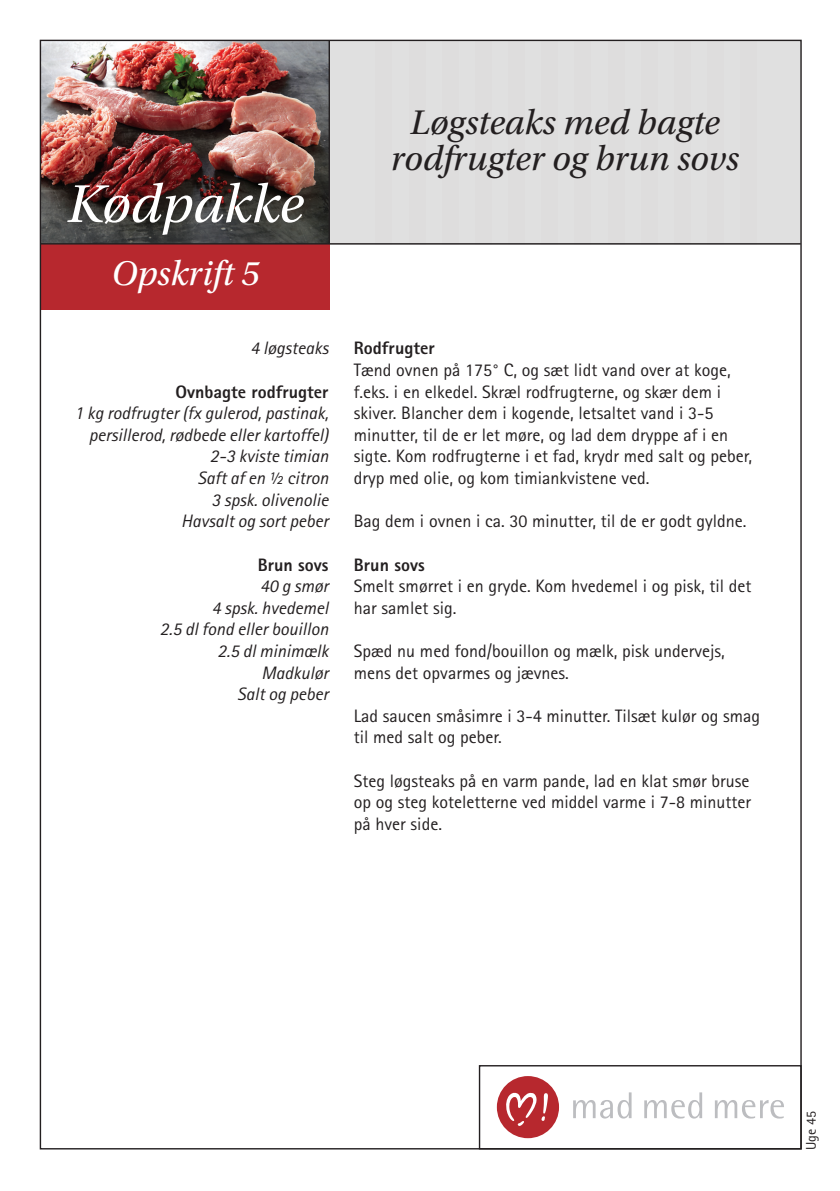
<style>
.page{position:relative;width:840px;height:1191px;background:#fff}
.page>*{position:absolute;margin:0;border:0;box-sizing:border-box;transform-origin:0 0}
.t1{font:italic 56px "Utopia Std";color:#fff}
.t2{font:italic 36px/36px "Utopia Std";color:#231f20;text-align:center}
.t3{font:italic 36px "Utopia Std";color:#fff}
.t4{font:18px/21.6px "Rotis Sans Serif Std";color:#231f20}
.t5{font:italic 18px/21.6px "Rotis Sans Serif Std";color:#231f20;text-align:right}
.t6{font:800 18px "Rotis Sans Serif Std";color:#231f20}
.t7{font:14px "Rotis Sans Serif Std";color:#231f20}
</style>
<div class="page">
<div style="left:496px;top:1076px;width:62px;height:62px;background:#b7282e;border-radius:50%"></div>
<svg style="left:573px;top:1092px;width:58px;height:26px"></svg>
<svg style="left:644px;top:1092px;width:57px;height:26px"></svg>
<svg style="left:715px;top:1100px;width:68px;height:18px"></svg>
<svg style="left:506px;top:1092px;width:41px;height:34px"></svg>
<div style="left:478px;top:1065px;width:323px;height:84px;border:1px solid #231f20"></div>
<div style="left:41px;top:244px;width:289px;height:65px;background:#b7282e"></div>
<img style="left:42px;top:42px;width:286px;height:201px">
<div style="left:329px;top:40px;width:471px;height:204px;background:#e0e0e0"></div>
<hr style="left:41px;top:243px;width:759px;height:1px;background:#231f20">
<hr style="left:328px;top:41px;width:2px;height:203px;background:#231f20">
<h1 class="t1" style="left:67px;top:173px;width:238px">Kødpakke</h1>
<h2 class="t3" style="left:112px;top:254px;width:149px">Opskrift 5</h2>
<p class="t5" style="left:250px;top:338px;width:79px">4 løgsteaks</p>
<p class="t6" style="left:175px;top:380px;width:154px">Ovnbagte rodfrugter</p>
<p class="t5" style="left:74px;top:402px;width:255px">1 kg rodfrugter (fx gulerod, pastinak, persillerod, rødbede eller kartoffel)<br>2-3 kviste timian<br>Saft af en ½ citron<br>3 spsk. olivenolie<br>Havsalt og sort peber</p>
<p class="t6" style="left:258px;top:553px;width:72px">Brun sovs</p>
<p class="t5" style="left:160px;top:575px;width:170px">40 g smør<br>4 spsk. hvedemel<br>2.5 dl fond eller bouillon<br>2.5 dl minimælk<br>Madkulør<br>Salt og peber</p>
<h2 class="t2" style="left:390px;top:105px;width:349px">Løgsteaks med bagte rodfrugter og brun sovs</h2>
<p class="t6" style="left:354px;top:337px;width:82px">Rodfrugter</p>
<p class="t4" style="left:354px;top:359px;width:399px">Tænd ovnen på 175° C, og sæt lidt vand over at koge, f.eks. i en elkedel. Skræl rodfrugterne, og skær dem i skiver. Blancher dem i kogende, letsaltet vand i 3-5 minutter, til de er let møre, og lad dem dryppe af i en sigte. Kom rodfrugterne i et fad, krydr med salt og peber, dryp med olie, og kom timiankvistene ved.</p>
<p class="t4" style="left:354px;top:510px;width:394px">Bag dem i ovnen i ca. 30 minutter, til de er godt gyldne.</p>
<p class="t6" style="left:354px;top:553px;width:72px">Brun sovs</p>
<p class="t4" style="left:354px;top:575px;width:399px">Smelt smørret i en gryde. Kom hvedemel i og pisk, til det har samlet sig.</p>
<p class="t4" style="left:354px;top:640px;width:372px">Spæd nu med fond/bouillon og mælk, pisk undervejs, mens det opvarmes og jævnes.</p>
<p class="t4" style="left:354px;top:705px;width:407px">Lad saucen småsimre i 3-4 minutter. Tilsæt kulør og smag til med salt og peber.</p>
<p class="t4" style="left:354px;top:769px;width:398px;text-align:justify">Steg løgsteaks på en varm pande, lad en klat smør bruse op og steg koteletterne ved middel varme i 7-8 minutter på hver side.</p>
<p class="t7" style="left:802px;top:1150px;width:40px;rotate:-90deg">Uge 45</p>
</div>
